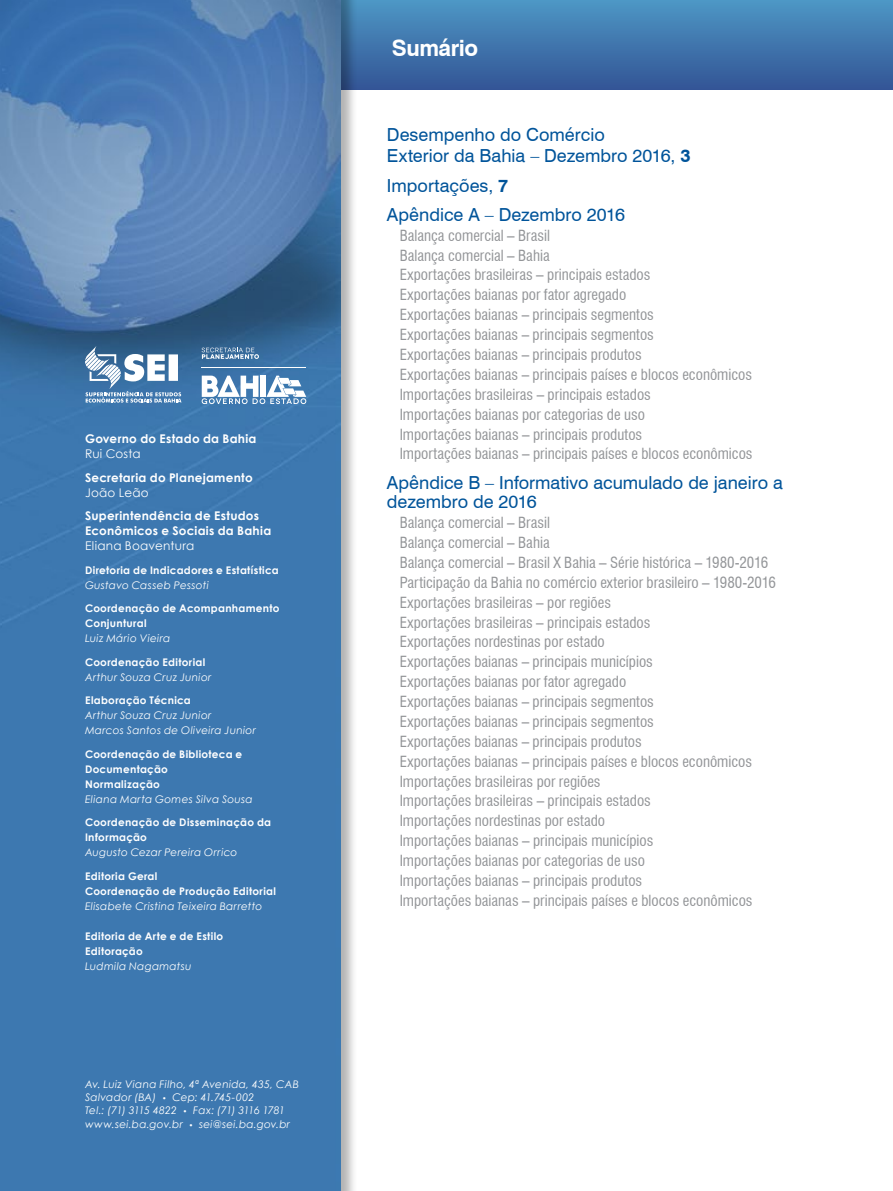
<style>
.page{position:relative;width:893px;height:1191px;background:#fff}
.page>*{position:absolute;margin:0;border:0;box-sizing:border-box;transform-origin:0 0}
.t1{font:700 22.5px "Swiss 721 BT";letter-spacing:-.025em;color:#fff}
.t2{font:18px/21px "Swiss 721 BT";color:#00549a}
.t3{font:condensed 15px/20px "Swiss 721 BT";color:#939598}
.t4{font:700 12px/15px "Century Gothic";letter-spacing:.02em;color:#fff}
.t5{font:12px "Century Gothic";letter-spacing:.02em;color:#fff}
.t6{font:italic 10.5px/13.4px "Century Gothic";letter-spacing:.025em;color:#fff}
.t7{font:700 10.5px/15px "Century Gothic";letter-spacing:.025em;color:#fff}
.s1{font-size:7.5px}
.s2{font-weight:700}
</style>
<div class="page">
<div style="left:0;top:0;width:893px;height:90px;background:linear-gradient(to bottom,#4d97c5,#335596)"></div>
<div style="left:0;top:0;width:357px;height:1191px;background:#000;opacity:.3"></div>
<img style="left:0;top:0;width:340px;height:1191px">
<svg style="left:892px;top:0;width:1px;height:90px"></svg>
<svg style="left:85px;top:346px;width:96px;height:56px"></svg>
<svg style="left:202px;top:347px;width:57px;height:12px"></svg>
<hr style="left:201px;top:367px;width:105px;height:1px;background:#fff">
<svg style="left:202px;top:375px;width:104px;height:29px"></svg>
<p class="t4" style="left:85px;top:431px;width:173px">Governo do Estado da Bahia</p>
<p class="t5" style="left:85px;top:445px;width:57px">Rui Costa</p>
<p class="t4" style="left:85px;top:469px;width:169px">Secretaria do Planejamento</p>
<p class="t5" style="left:85px;top:484px;width:65px">João Leão</p>
<p class="t4" style="left:85px;top:508px;width:188px">Superintendência de Estudos<br>Econômicos e Sociais da Bahia</p>
<p class="t5" style="left:85px;top:537px;width:111px">Eliana Boaventura</p>
<p class="t7" style="left:85px;top:562px;width:195px">Diretoria de Indicadores e Estatística</p>
<p class="t6" style="left:85px;top:578px;width:125px">Gustavo Casseb Pessoti</p>
<p class="t7" style="left:85px;top:600px;width:196px">Coordenação de Acompanhamento<br>Conjuntural</p>
<p class="t6" style="left:85px;top:631px;width:87px">Luiz Mário Vieira</p>
<p class="t7" style="left:85px;top:654px;width:122px">Coordenação Editorial</p>
<p class="t6" style="left:85px;top:670px;width:128px">Arthur Souza Cruz Junior</p>
<p class="t7" style="left:85px;top:692px;width:107px">Elaboração Técnica</p>
<p class="t6" style="left:85px;top:707px;width:172px;line-height:15px">Arthur Souza Cruz Junior<br>Marcos Santos de Oliveira Junior</p>
<p class="t7" style="left:85px;top:746px;width:159px">Coordenação de Biblioteca e<br>Documentação<br>Normalização</p>
<p class="t6" style="left:85px;top:792px;width:169px">Eliana Marta Gomes Silva Sousa</p>
<p class="t7" style="left:85px;top:814px;width:188px">Coordenação de Disseminação da<br>Informação</p>
<p class="t6" style="left:85px;top:845px;width:154px">Augusto Cezar Pereira Orrico</p>
<p class="t7" style="left:85px;top:868px;width:192px">Editoria Geral<br>Coordenação de Produção Editorial</p>
<p class="t6" style="left:85px;top:899px;width:179px">Elisabete Cristina Teixeira Barretto</p>
<p class="t7" style="left:85px;top:928px;width:140px">Editoria de Arte e de Estilo<br>Editoração</p>
<p class="t6" style="left:85px;top:959px;width:108px">Ludmila Nagamatsu</p>
<p class="t6" style="left:85px;top:1077px;width:215px">Av. Luiz Viana Filho, 4ª Avenida, 435, CAB Salvador (BA) <span class="s1">•</span> Cep: 41.745-002<br>Tel.: (71) 3115 4822 <span class="s1">•</span> Fax: (71) 3116 1781 www.sei.ba.gov.br <span class="s1">•</span> sei@sei.ba.gov.br</p>
<h1 class="t1" style="left:392px;top:34px;width:88px">Sumário</h1>
<p class="t2" style="left:387px;top:124px;width:305px">Desempenho do Comércio<br>Exterior da Bahia – Dezembro 2016, <span class="s2">3</span></p>
<p class="t2" style="left:387px;top:170px;width:240px;line-height:29.2px">Importações, <span class="s2">7<br></span>Apêndice A – Dezembro 2016</p>
<p class="t3" style="left:400px;top:225px;width:354px">Balança comercial – Brasil<br>Balança comercial – Bahia<br>Exportações brasileiras – principais estados<br>Exportações baianas por fator agregado<br>Exportações baianas – principais segmentos<br>Exportações baianas – principais segmentos<br>Exportações baianas – principais produtos<br>Exportações baianas – principais países e blocos econômicos Importações brasileiras – principais estados<br>Importações baianas por categorias de uso<br>Importações baianas – principais produtos<br>Importações baianas – principais países e blocos econômicos</p>
<p class="t2" style="left:387px;top:472px;width:397px;line-height:19.5px">Apêndice B – Informativo acumulado de janeiro a dezembro de 2016</p>
<p class="t3" style="left:400px;top:512px;width:378px">Balança comercial – Brasil<br>Balança comercial – Bahia<br>Balança comercial – Brasil X Bahia – Série histórica – 1980-2016<br>Participação da Bahia no comércio exterior brasileiro – 1980-2016<br>Exportações brasileiras – por regiões<br>Exportações brasileiras – principais estados<br>Exportações nordestinas por estado<br>Exportações baianas – principais municípios<br>Exportações baianas por fator agregado<br>Exportações baianas – principais segmentos<br>Exportações baianas – principais segmentos<br>Exportações baianas – principais produtos<br>Exportações baianas – principais países e blocos econômicos Importações brasileiras por regiões<br>Importações brasileiras – principais estados<br>Importações nordestinas por estado<br>Importações baianas – principais municípios<br>Importações baianas por categorias de uso<br>Importações baianas – principais produtos<br>Importações baianas – principais países e blocos econômicos</p>
</div>
